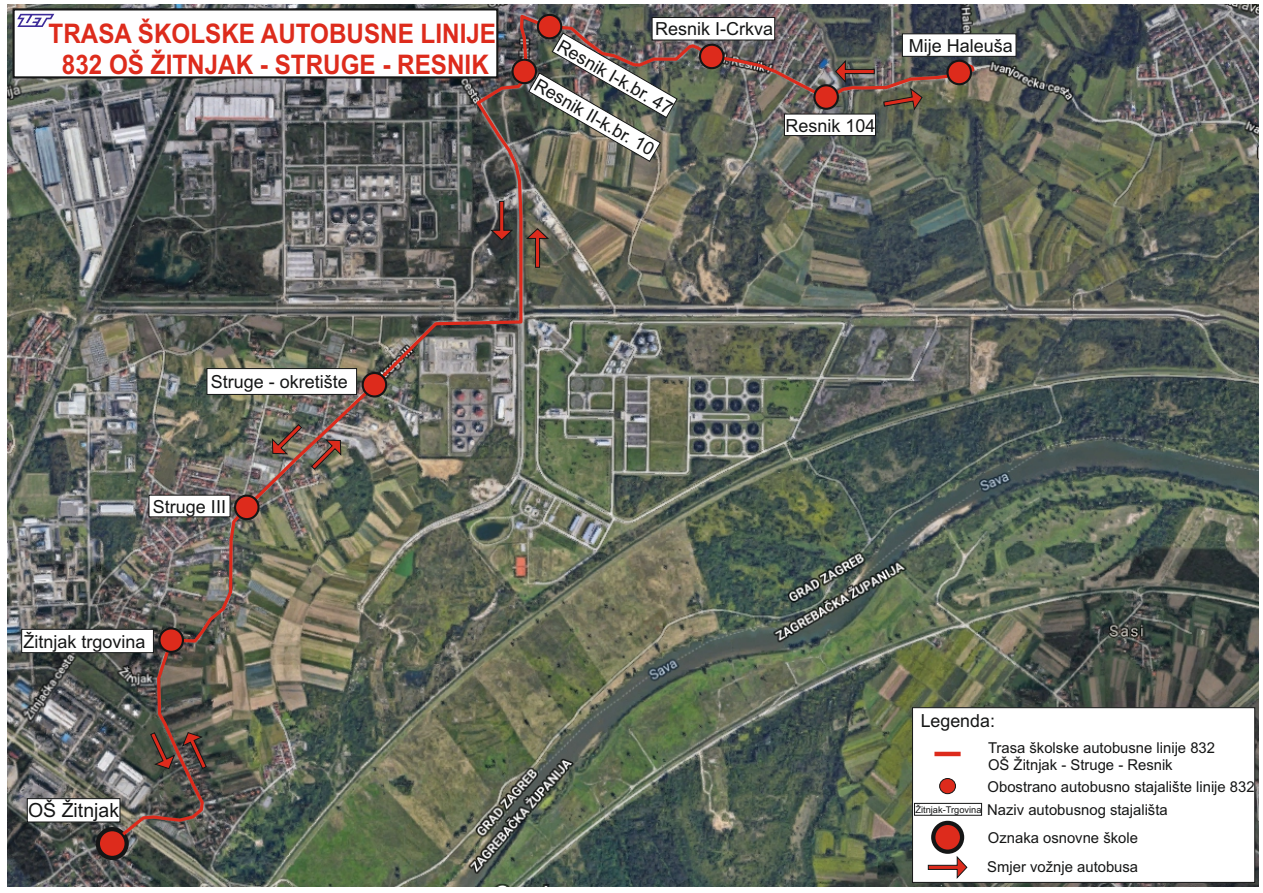
<style>
.page{position:relative;width:1263px;height:893px;background:#fff}
.page>*{position:absolute;margin:0;border:0;box-sizing:border-box;transform-origin:0 0}
.t1{font:700 27px/30.2px "Arial";color:#dd2b1c;text-align:center;scale:.9 1}
.t2{font:19.5px "Arial";color:#151616}
.t3{font:18px "Arial";color:#151616}
.t4{font:15px/16.8px "Arial";color:#151616}
.t5{font:9.3px "Arial";color:#151616}
</style>
<div class="page">
<img style="left:8px;top:4px;width:1250px;height:883px">
<svg style="left:11px;top:7px;width:488px;height:73px"></svg>
<svg style="left:96px;top:827px;width:33px;height:33px"></svg>
<img style="left:119px;top:12px;width:858px;height:827px">
<svg style="left:912px;top:707px;width:343px;height:176px"></svg>
<svg style="left:928px;top:856px;width:39px;height:22px"></svg>
<div style="left:939px;top:778px;width:17px;height:16px;background:#dd2b1c;border:1px solid #151616;border-radius:50%"></div>
<hr style="left:934px;top:752px;width:27px;height:4px;background:#dd2b1c">
<svg style="left:931px;top:821px;width:33px;height:33px"></svg>
<svg style="left:914px;top:802px;width:68px;height:14px"></svg>
<svg style="left:21px;top:628px;width:133px;height:25px"></svg>
<svg style="left:158px;top:627px;width:26px;height:26px"></svg>
<svg style="left:234px;top:495px;width:26px;height:25px"></svg>
<svg style="left:148px;top:494px;width:83px;height:24px"></svg>
<div style="left:362px;top:372px;width:25px;height:26px;background:#dd2b1c;border:2px solid #151616;border-radius:50%"></div>
<svg style="left:206px;top:368px;width:151px;height:27px"></svg>
<div style="left:511px;top:59px;width:26px;height:25px;background:#dd2b1c;border:2px solid #151616;border-radius:50%"></div>
<svg style="left:537px;top:14px;width:25px;height:25px"></svg>
<img style="left:528px;top:17px;width:247px;height:145px">
<div style="left:946px;top:60px;width:26px;height:25px;background:#dd2b1c;border:2px solid #151616;border-radius:50%"></div>
<svg style="left:901px;top:33px;width:116px;height:24px"></svg>
<svg style="left:26px;top:798px;width:95px;height:25px"></svg>
<svg style="left:182px;top:732px;width:25px;height:37px"></svg>
<svg style="left:150px;top:732px;width:25px;height:37px"></svg>
<svg style="left:311px;top:421px;width:30px;height:49px"></svg>
<svg style="left:272px;top:424px;width:30px;height:49px"></svg>
<svg style="left:526px;top:228px;width:23px;height:40px"></svg>
<svg style="left:491px;top:201px;width:22px;height:39px"></svg>
<svg style="left:835px;top:60px;width:39px;height:23px"></svg>
<svg style="left:883px;top:88px;width:39px;height:22px"></svg>
<svg style="left:813px;top:84px;width:26px;height:26px"></svg>
<svg style="left:784px;top:113px;width:92px;height:23px"></svg>
<h1 class="t1" style="left:49px;top:21px;width:499px">TRASA ŠKOLSKE AUTOBUSNE LINIJE<br>832 OŠ ŽITNJAK - STRUGE - RESNIK</h1>
<p class="t3" style="left:655px;top:22px;width:120px">Resnik I-Crkva</p>
<p class="t3" style="left:562px;top:38px;width:132px;rotate:30deg">Resnik I-k.br. 47</p>
<p class="t3" style="left:539px;top:77px;width:137px;rotate:30deg">Resnik II-k.br. 10</p>
<p class="t3" style="left:785px;top:119px;width:92px">Resnik 104</p>
<p class="t3" style="left:909px;top:39px;width:106px">Mije Haleuša</p>
<p class="t3" style="left:211px;top:374px;width:139px">Struge - okretište</p>
<p class="t3" style="left:153px;top:500px;width:75px">Struge III</p>
<p class="t3" style="left:23px;top:635px;width:124px">Žitnjak trgovina</p>
<h2 class="t2" style="left:28px;top:803px;width:93px">OŠ Žitnjak</h2>
<p class="t3" style="left:921px;top:714px;width:76px">Legenda:</p>
<p class="t4" style="left:988px;top:741px;width:228px">Trasa školske autobusne linije 832<br>OŠ Žitnjak - Struge - Resnik</p>
<p class="t4" style="left:987px;top:780px;width:269px">Obostrano autobusno stajalište linije 832</p>
<p class="t4" style="left:987px;top:798px;width:182px;line-height:27.5px">Naziv autobusnog stajališta<br>Oznaka osnovne škole</p>
<p class="t5" style="left:915px;top:806px;width:68px">Žitnjak-Trgovina</p>
<p class="t4" style="left:987px;top:859px;width:152px">Smjer vožnje autobusa</p>
</div>
